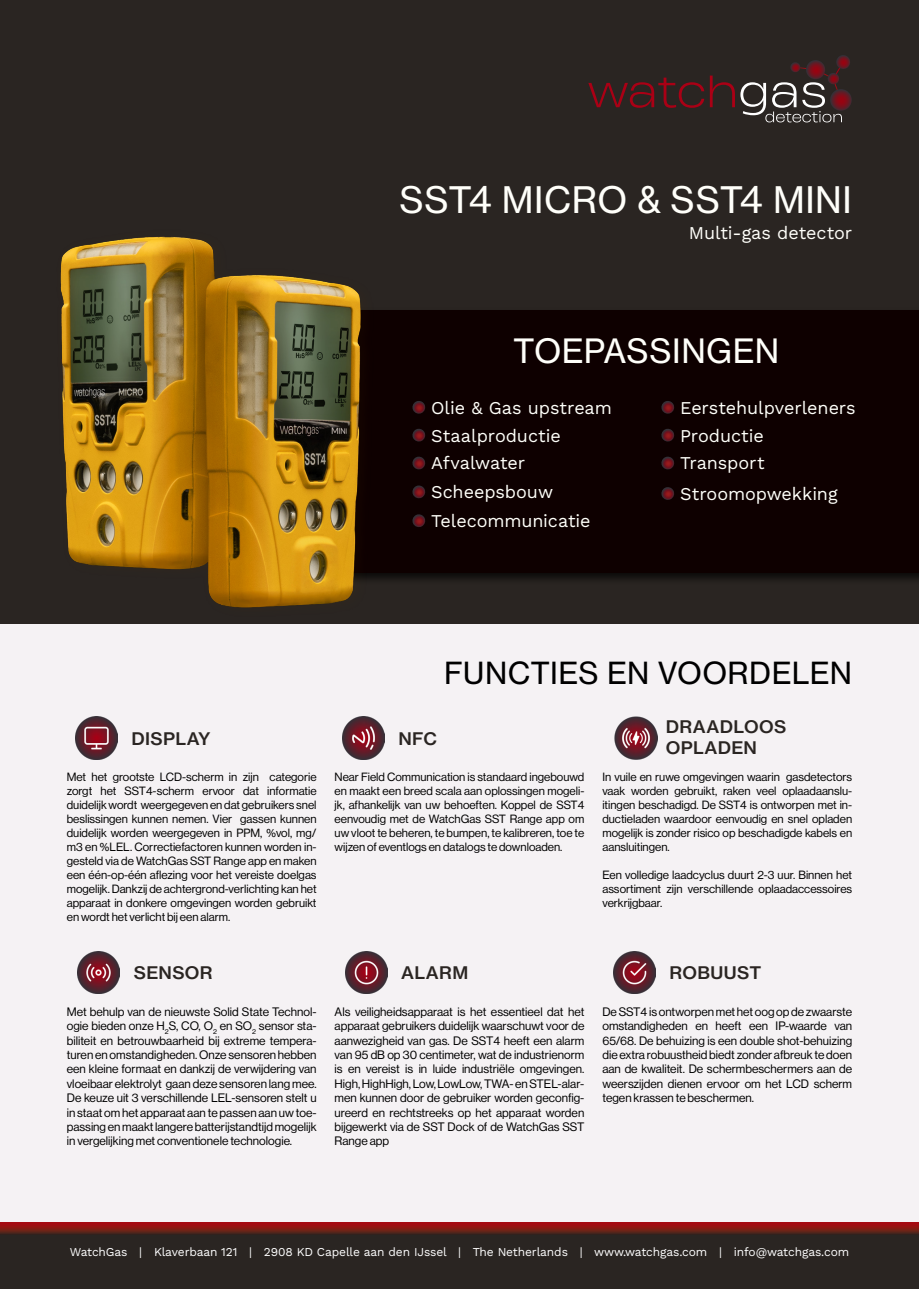
<style>
.page{position:relative;width:919px;height:1289px;background:#fff}
.page>*{position:absolute;margin:0;border:0;box-sizing:border-box;transform-origin:0 0}
.t1{font:36px "N Haas Grotesk TX Pro 55 Rg";letter-spacing:.015em;color:#fffffa}
.t2{font:33px "N Haas Grotesk TX Pro 55 Rg";letter-spacing:.015em;color:#fffffa}
.t3{font:30px "N Haas Grotesk TX Pro 55 Rg";letter-spacing:.01em;color:#000}
.t4{font:18px "Work Sans";letter-spacing:-.005em;color:#fffffa}
.t5{font:17.1px/21.6px "N Haas Grotesk TX Pro 65 Md";letter-spacing:.02em;color:#2a2522;scale:1.05 1}
.t6{font:12px/14.4px "N Haas Grotesk DS Pro 55 Rg";color:#000;text-align:justify}
.t7{font:12px "Work Sans";letter-spacing:-.01em;color:#fff}
.t8{font:11.7px/14.1px "N Haas Grotesk DS Pro 55 Rg";color:#000;text-align:justify}
</style>
<div class="page">
<div style="left:0;top:1222px;width:918px;height:66px;background:#2a2522"></div>
<svg style="left:0;top:1222px;width:918px;height:12px"></svg>
<div style="left:0;top:610px;width:918px;height:612px;background:#f5f2f4"></div>
<div style="left:0;top:0;width:918px;height:624px;background:#2a2522"></div>
<div style="left:255px;top:307px;width:663px;height:278px;background:#000;opacity:.75"></div>
<div style="left:249px;top:310px;width:669px;height:263px;background:#0e0000"></div>
<img style="left:77px;top:951px;width:43px;height:42px">
<img style="left:613px;top:951px;width:42px;height:42px">
<img style="left:345px;top:951px;width:42px;height:42px">
<svg style="left:412px;top:401px;width:13px;height:13px"></svg>
<svg style="left:412px;top:429px;width:13px;height:13px"></svg>
<svg style="left:412px;top:456px;width:13px;height:14px"></svg>
<svg style="left:412px;top:485px;width:13px;height:14px"></svg>
<svg style="left:412px;top:514px;width:13px;height:13px"></svg>
<svg style="left:661px;top:401px;width:13px;height:13px"></svg>
<svg style="left:661px;top:429px;width:13px;height:13px"></svg>
<svg style="left:661px;top:456px;width:13px;height:14px"></svg>
<svg style="left:661px;top:487px;width:13px;height:13px"></svg>
<svg style="left:588px;top:55px;width:264px;height:67px"></svg>
<svg style="left:13px;top:1222px;width:893px;height:12px;background:#811814"></svg>
<img style="left:60px;top:236px;width:313px;height:372px">
<img style="left:342px;top:716px;width:43px;height:43px">
<img style="left:75px;top:716px;width:42px;height:43px">
<img style="left:614px;top:716px;width:43px;height:43px">
<p class="t1" style="left:399px;top:177px;width:454px">SST4 MICRO &amp; SST4 MINI</p>
<p class="t4" style="left:688px;top:219px;width:165px">Multi-gas detector</p>
<p class="t2" style="left:513px;top:331px;width:267px">TOEPASSINGEN</p>
<p class="t4" style="left:431px;top:394px;width:182px">Olie &amp; Gas upstream</p>
<p class="t4" style="left:431px;top:422px;width:131px">Staalproductie</p>
<p class="t4" style="left:431px;top:449px;width:96px">Afvalwater</p>
<p class="t4" style="left:431px;top:478px;width:123px">Scheepsbouw</p>
<p class="t4" style="left:431px;top:507px;width:161px">Telecommunicatie</p>
<p class="t4" style="left:680px;top:394px;width:177px">Eerstehulpverleners</p>
<p class="t4" style="left:680px;top:422px;width:85px">Productie</p>
<p class="t4" style="left:680px;top:449px;width:86px">Transport</p>
<p class="t4" style="left:680px;top:480px;width:159px">Stroomopwekking</p>
<p class="t3" style="left:444px;top:654px;width:409px">FUNCTIES EN VOORDELEN</p>
<p class="t5" style="left:131px;top:727px;width:77px">DISPLAY</p>
<p class="t5" style="left:398px;top:727px;width:38px">NFC</p>
<p class="t5" style="left:665px;top:715px;width:116px">DRAADLOOS<br>OPLADEN</p>
<p class="t8" style="left:67px;top:769px;width:251px">Met het grootste LCD-scherm in zijn categorie zorgt het SST4-scherm ervoor dat informatie duidelijk wordt weergegeven en dat gebruikers snel beslissingen kunnen nemen. Vier gassen kunnen duidelijk worden weergegeven in PPM, %vol, mg/ m3 en %LEL. Correctiefactoren kunnen worden in&shy;gesteld via de WatchGas SST Range app en maken een één-op-één aflezing voor het vereiste doelgas mogelijk. Dankzij de achtergrond-verlichting kan het apparaat in donkere omgevingen worden gebruikt en wordt het verlicht bij een alarm.</p>
<p class="t8" style="left:334px;top:769px;width:251px">Near Field Communication is standaard ingebouwd en maakt een breed scala aan oplossingen mogeli&shy;jk, afhankelijk van uw behoeften. Koppel de SST4 eenvoudig met de WatchGas SST Range app om uw vloot te beheren, te bumpen, te kalibreren, toe te wijzen of eventlogs en datalogs te downloaden.</p>
<p class="t8" style="left:602px;top:769px;width:251px">In vuile en ruwe omgevingen waarin gasdetectors vaak worden gebruikt, raken veel oplaadaanslu&shy;itingen beschadigd. De SST4 is ontworpen met in&shy;ductieladen waardoor eenvoudig en snel opladen mogelijk is zonder risico op beschadigde kabels en aansluitingen.</p>
<p class="t8" style="left:602px;top:868px;width:251px">Een volledige laadcyclus duurt 2-3 uur. Binnen het assortiment zijn verschillende oplaadaccessoires verkrijgbaar.</p>
<p class="t5" style="left:134px;top:962px;width:77px">SENSOR</p>
<p class="t5" style="left:401px;top:962px;width:65px">ALARM</p>
<p class="t5" style="left:669px;top:962px;width:89px">ROBUUST</p>
<p class="t6" style="left:67px;top:1004px;width:251px">Met behulp van de nieuwste Solid State Technol&shy;ogie bieden onze H<sub>2</sub>S, CO, O<sub>2</sub> en SO<sub>2</sub> sensor sta&shy;biliteit en betrouwbaarheid bij extreme tempera&shy;turen en omstandigheden. Onze sensoren hebben een kleine formaat en dankzij de verwijdering van vloeibaar elektrolyt gaan deze sensoren lang mee.<br>De keuze uit 3 verschillende LEL-sensoren stelt u in staat om het apparaat aan te passen aan uw toe&shy;passing en maakt langere batterijstandtijd mogelijk in vergelijking met conventionele technologie.</p>
<p class="t6" style="left:602px;top:1004px;width:251px">De SST4 is ontworpen met het oog op de zwaarste omstandigheden en heeft een IP-waarde van 65/68. De behuizing is een double shot-behuizing die extra robuustheid biedt zonder afbreuk te doen aan de kwaliteit. De schermbeschermers aan de weerszijden dienen ervoor om het LCD scherm tegen krassen te beschermen.</p>
<p class="t6" style="left:334px;top:1004px;width:251px">Als veiligheidsapparaat is het essentieel dat het apparaat gebruikers duidelijk waarschuwt voor de aanwezigheid van gas. De SST4 heeft een alarm van 95 dB op 30 centimeter, wat de industrienorm is en vereist is in luide industriële omgevingen.<br>High, HighHigh, Low, LowLow, TWA- en STEL-alar&shy;men kunnen door de gebruiker worden geconfig&shy;ureerd en rechtstreeks op het apparaat worden bijgewerkt via de SST Dock of de WatchGas SST Range app</p>
<p class="t7" style="left:70px;top:1242px;width:781px">WatchGas | Klaverbaan 121 | 2908 KD Capelle aan den IJssel | The Netherlands | www.watchgas.com | info@watchgas.com</p>
</div>
